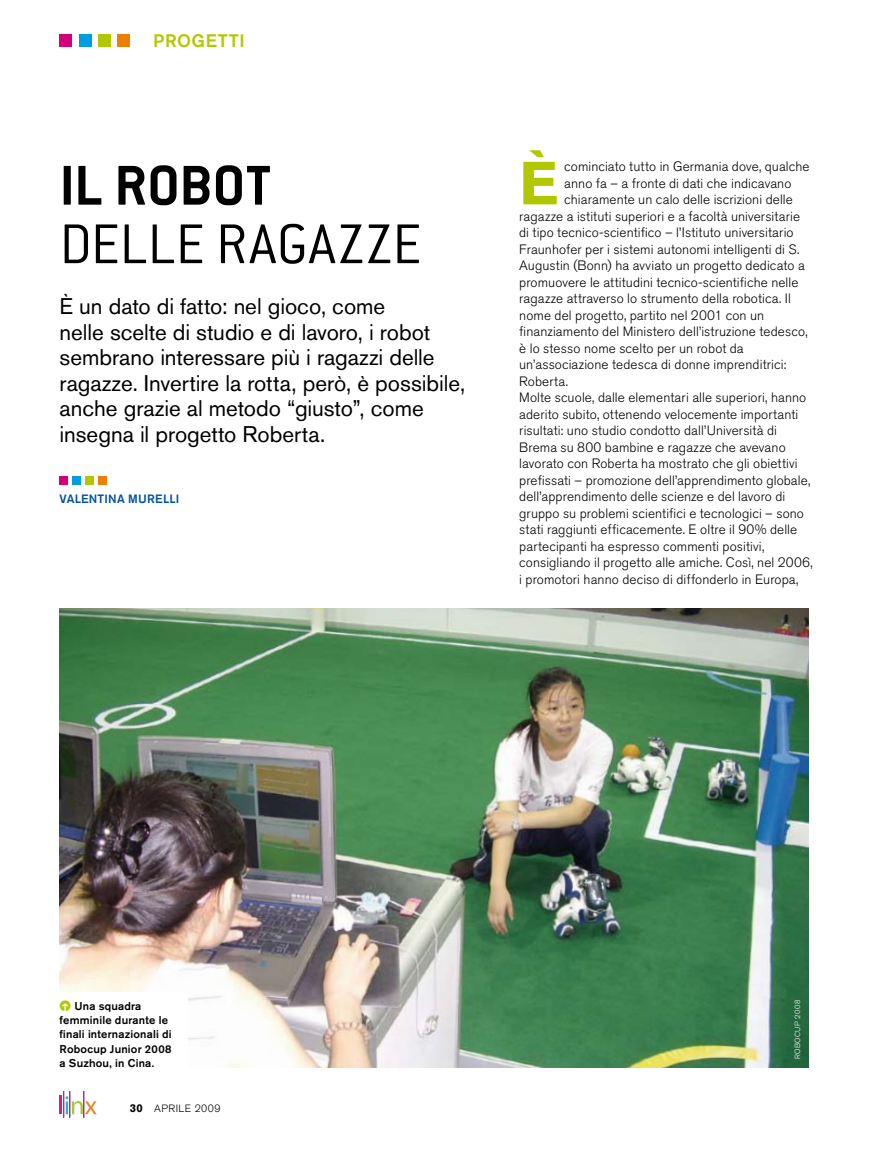
<style>
.page{position:relative;width:881px;height:1157px;background:#fff}
.page>*{position:absolute;margin:0;border:0;box-sizing:border-box;transform-origin:0 0}
.t1{font:300 61.5px "Conduit ITC";letter-spacing:.01em;color:#000}
.t2{font:700 61.5px "Conduit ITC";letter-spacing:.005em;color:#000}
.t3{font:700 60.3px "Akzidenz Grotesk BQ";color:#b1c800}
.t4{font:22.5px/25.5px "Akzidenz Grotesk BQ";color:#000}
.t5{font:500 18px "Akzidenz Grotesk BQ";letter-spacing:.03em;color:#b1c800}
.t6{font:300 13.5px "Akzidenz Grotesk BQ";letter-spacing:.005em;color:#000}
.t7{font:500 12px "Akzidenz Grotesk BQ";letter-spacing:.02em;color:#00519e}
.t8{font:500 11.25px/14.2px "Akzidenz Grotesk BQ";letter-spacing:.015em;color:#000}
.t9{font:300 10.5px "Akzidenz Grotesk BQ";letter-spacing:.04em;color:#000}
.t10{font:300 7.5px "Akzidenz Grotesk BQ";letter-spacing:.06em;color:#fff}
.s1{font-weight:700;font-size:11.25px}
</style>
<div class="page">
<div style="left:117px;top:34px;width:13px;height:13px;background:#ee7f00"></div>
<div style="left:79px;top:34px;width:12px;height:13px;background:#009ee0"></div>
<div style="left:98px;top:34px;width:13px;height:13px;background:#b1c800"></div>
<div style="left:60px;top:34px;width:12px;height:13px;background:#d4007a"></div>
<img style="left:60px;top:608px;width:748px;height:459px">
<hr style="left:59px;top:1095px;width:3px;height:19px;background:#cf2283">
<svg style="left:64px;top:1091px;width:33px;height:26px"></svg>
<div style="left:98px;top:476px;width:8px;height:9px;background:#ee7f00"></div>
<div style="left:72px;top:476px;width:9px;height:9px;background:#009ee0"></div>
<div style="left:85px;top:476px;width:9px;height:9px;background:#b1c800"></div>
<div style="left:60px;top:476px;width:8px;height:9px;background:#d4007a"></div>
<div style="left:51px;top:992px;width:136px;height:83px;background:#fff"></div>
<h3 class="t5" style="left:153px;top:30px;width:63px">progetti</h3>
<h1 class="t2" style="left:60px;top:149px;width:213px">IL ROBOT</h1>
<h1 class="t1" style="left:60px;top:210px;width:363px">DELLE RAGAZZE</h1>
<h3 class="t4" style="left:60px;top:293px;width:407px">È un dato di fatto: nel gioco, come<br>nelle scelte di studio e di lavoro, i robot sembrano interessare più i ragazzi delle ragazze. Invertire la rotta, però, è possibile, anche grazie al metodo “giusto”, come insegna il progetto Roberta.</h3>
<p class="t7" style="left:60px;top:491px;width:23px">valentin</p>
<p class="t7" style="left:117px;top:491px;width:45px">a murelli</p>
<h2 class="t3" style="left:519px;top:148px;width:40px">È</h2>
<p class="t6" style="left:564px;top:159px;width:247px">cominciato tutto in Germania dove, qualche</p>
<p class="t6" style="left:564px;top:176px;width:229px">anno fa – a fronte di dati che indicavano</p>
<p class="t6" style="left:564px;top:192px;width:230px">chiaramente un calo delle iscrizioni delle</p>
<p class="t6" style="left:519px;top:209px;width:282px">ragazze a istituti superiori e a facoltà universitarie</p>
<p class="t6" style="left:519px;top:225px;width:276px">di tipo tecnico-scientifico – l’Istituto universitario</p>
<p class="t6" style="left:519px;top:242px;width:281px">Fraunhofer per i sistemi autonomi intelligenti di S.</p>
<p class="t6" style="left:519px;top:258px;width:287px">Augustin (Bonn) ha avviato un progetto dedicato a</p>
<p class="t6" style="left:519px;top:275px;width:280px">promuovere le attitudini tecnico-scientifiche nelle</p>
<p class="t6" style="left:519px;top:291px;width:273px">ragazze attraverso lo strumento della robotica. I l</p>
<p class="t6" style="left:519px;top:308px;width:246px">nome del progetto, partito nel 2001 con un</p>
<p class="t6" style="left:519px;top:324px;width:290px">finanziamento del Ministero dell’istruzione tedesco,</p>
<p class="t6" style="left:519px;top:341px;width:226px">è lo stesso nome scelto per un robot da</p>
<p class="t6" style="left:519px;top:357px;width:268px">un’associazione tedesca di donne imprenditrici:</p>
<p class="t6" style="left:519px;top:374px;width:50px">Roberta.</p>
<p class="t6" style="left:519px;top:390px;width:288px">Molte scuole, dalle elementari alle superiori, hanno</p>
<p class="t6" style="left:519px;top:406px;width:280px">aderito subito, ottenendo velocemente importanti</p>
<p class="t6" style="left:519px;top:423px;width:259px">risultati: uno studio condotto dall’Università di</p>
<p class="t6" style="left:519px;top:439px;width:268px">Brema su 800 bambine e ragazze che avevano</p>
<p class="t6" style="left:519px;top:456px;width:280px">lavorato con Roberta ha mostrato che gli obiettivi</p>
<p class="t6" style="left:519px;top:472px;width:292px">prefissati – promozione dell’apprendimento globale,</p>
<p class="t6" style="left:519px;top:489px;width:267px">dell’apprendimento delle scienze e del lavoro di</p>
<p class="t6" style="left:519px;top:505px;width:286px">gruppo su problemi scientifici e tecnologici – sono</p>
<p class="t6" style="left:519px;top:522px;width:279px">stati raggiunti efficacemente. E oltre il 90% delle</p>
<p class="t6" style="left:519px;top:538px;width:246px">partecipanti ha espresso commenti positivi,</p>
<p class="t6" style="left:519px;top:555px;width:295px">consigliando il progetto alle amiche. Così, nel 2006,</p>
<p class="t6" style="left:519px;top:571px;width:281px">i promotori hanno deciso di diffonderlo in Europa,</p>
<p class="t8" style="left:60px;top:998px;width:114px;text-indent:15px">U na squadra femminile durante le finali internazionali di<br>Robocup Junior 2008 a Suzhou, in Cina.</p>
<p class="t10" style="left:793px;top:1059px;width:61px;rotate:-90deg">RoboCu p 2008</p>
<p class="t9" style="left:130px;top:1103px;width:92px"><span class="s1">30</span> aprile 2009</p>
</div>
